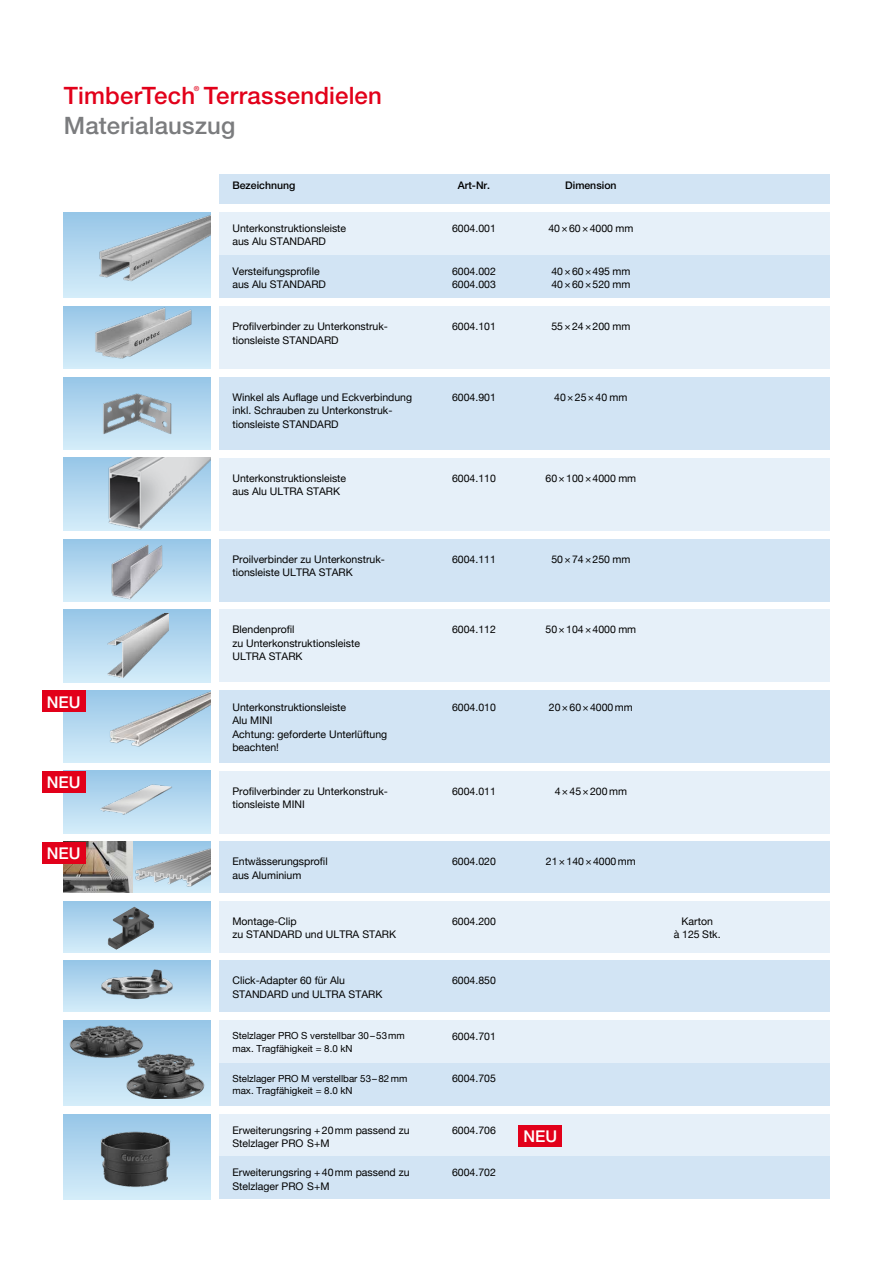
<style>
.page{position:relative;width:893px;height:1263px;background:#fff}
.page>*{position:absolute;margin:0;border:0;box-sizing:border-box;transform-origin:0 0}
.t1{font:500 24px "Helvetica Neue LT";letter-spacing:.01em;color:#e2001a}
.t2{font:500 24px "Helvetica Neue LT";letter-spacing:.01em;color:#7b7c7e}
.t3{font:500 16.2px "Helvetica Neue LT";color:#fff}
.t4{font:10.5px/13.5px "Helvetica Neue";color:#000}
.t5{font:500 10.5px "Helvetica Neue LT";color:#000}
.t6{font:9.75px/12.8px "Helvetica Neue";color:#000}
.t7{font:500 7.05px "Helvetica Neue LT";color:#e2001a}
</style>
<div class="page">
<div style="left:64px;top:1020px;width:146px;height:85px;background:linear-gradient(to bottom,#97c6e7,#d5edf9)"></div>
<img style="left:125px;top:1053px;width:79px;height:46px">
<img style="left:67px;top:1024px;width:80px;height:34px">
<div style="left:219px;top:175px;width:610px;height:29px;background:#d2e4f4"></div>
<div style="left:219px;top:1020px;width:610px;height:43px;background:#e6f0f9"></div>
<div style="left:219px;top:1063px;width:610px;height:42px;background:#d2e4f4"></div>
<div style="left:219px;top:539px;width:610px;height:62px;background:#d2e4f4"></div>
<div style="left:219px;top:771px;width:610px;height:62px;background:#e6f0f9"></div>
<div style="left:64px;top:539px;width:146px;height:62px;background:linear-gradient(to bottom,#97c6e7,#d4ecf9)"></div>
<img style="left:108px;top:539px;width:57px;height:62px">
<div style="left:219px;top:213px;width:610px;height:42px;background:#e6f0f9"></div>
<div style="left:219px;top:255px;width:610px;height:43px;background:#d2e4f4"></div>
<div style="left:64px;top:213px;width:146px;height:85px;background:linear-gradient(to bottom,#97c6e7,#d5edfa)"></div>
<img style="left:94px;top:213px;width:116px;height:72px">
<div style="left:219px;top:306px;width:610px;height:63px;background:#e6f0f9"></div>
<div style="left:64px;top:306px;width:146px;height:63px;background:linear-gradient(to bottom,#97c6e7,#d5edf9)"></div>
<img style="left:89px;top:306px;width:105px;height:55px">
<div style="left:219px;top:377px;width:610px;height:72px;background:#d2e4f4"></div>
<div style="left:64px;top:377px;width:146px;height:72px;background:linear-gradient(to bottom,#97c6e7,#d3ecf9)"></div>
<img style="left:100px;top:391px;width:74px;height:45px">
<div style="left:219px;top:458px;width:610px;height:72px;background:#e6f0f9"></div>
<div style="left:64px;top:458px;width:146px;height:72px;background:linear-gradient(to bottom,#97c6e7,#d3ecf9)"></div>
<img style="left:106px;top:458px;width:104px;height:72px">
<div style="left:219px;top:1114px;width:610px;height:43px;background:#e6f0f9"></div>
<div style="left:219px;top:1157px;width:610px;height:42px;background:#d2e4f4"></div>
<div style="left:64px;top:1114px;width:146px;height:85px;background:linear-gradient(to bottom,#97c6e7,#d5edf9)"></div>
<img style="left:98px;top:1124px;width:75px;height:64px">
<div style="left:219px;top:610px;width:610px;height:72px;background:#e6f0f9"></div>
<div style="left:64px;top:610px;width:146px;height:72px;background:linear-gradient(to bottom,#98c6e7,#d3ecf9)"></div>
<img style="left:106px;top:613px;width:62px;height:66px">
<div style="left:219px;top:961px;width:610px;height:51px;background:#d2e4f4"></div>
<div style="left:64px;top:961px;width:146px;height:51px;background:linear-gradient(to bottom,#97c6e8,#d5edf9)"></div>
<img style="left:93px;top:963px;width:88px;height:42px">
<div style="left:219px;top:901px;width:610px;height:51px;background:#e6f0f9"></div>
<svg style="left:64px;top:901px;width:146px;height:51px;background:#a9c8dd"></svg>
<img style="left:108px;top:917px;width:14px;height:33px">
<div style="left:219px;top:690px;width:610px;height:73px;background:#d2e4f4"></div>
<div style="left:64px;top:690px;width:146px;height:73px;background:linear-gradient(to bottom,#97c6e7,#d5edf9)"></div>
<img style="left:107px;top:690px;width:103px;height:57px">
<div style="left:219px;top:842px;width:610px;height:51px;background:#d2e4f4"></div>
<div style="left:64px;top:842px;width:146px;height:51px;background:linear-gradient(to bottom,#98c6e8,#d5edf9)"></div>
<img style="left:64px;top:842px;width:69px;height:51px">
<img style="left:135px;top:842px;width:75px;height:46px">
<div style="left:64px;top:771px;width:146px;height:62px;background:linear-gradient(to bottom,#97c6e7,#d4ecf9)"></div>
<img style="left:95px;top:782px;width:82px;height:36px">
<div style="left:42px;top:690px;width:43px;height:22px;background:#e2001a"></div>
<div style="left:42px;top:771px;width:43px;height:22px;background:#e2001a"></div>
<div style="left:42px;top:842px;width:43px;height:22px;background:#e2001a"></div>
<div style="left:519px;top:1124px;width:43px;height:22px;background:#e2001a"></div>
<p class="t7" style="left:194px;top:84px;width:7px">®</p>
<h1 class="t2" style="left:64px;top:111px;width:173px">Materialauszug</h1>
<h1 class="t1" style="left:64px;top:81px;width:320px">TimberTech Terrassendielen</h1>
<p class="t5" style="left:232px;top:179px;width:65px">Bezeichnung</p>
<p class="t5" style="left:458px;top:179px;width:34px">Art-Nr.</p>
<p class="t5" style="left:565px;top:179px;width:53px">Dimension</p>
<p class="t4" style="left:232px;top:222px;width:115px">Unterkonstruktionsleiste aus Alu STANDARD</p>
<p class="t4" style="left:452px;top:222px;width:45px">6004.001</p>
<p class="t4" style="left:548px;top:222px;width:86px">40×60×4000 mm</p>
<p class="t4" style="left:232px;top:265px;width:95px">Versteifungsprofile aus Alu STANDARD</p>
<p class="t4" style="left:452px;top:265px;width:45px">6004.002<br>6004.003</p>
<p class="t4" style="left:551px;top:265px;width:80px">40×60×495 mm<br>40×60×520 mm</p>
<p class="t4" style="left:232px;top:320px;width:157px">Profilverbinder zu Unterkonstruk&shy;tionsleiste STANDARD</p>
<p class="t4" style="left:452px;top:320px;width:45px">6004.101</p>
<p class="t4" style="left:551px;top:320px;width:80px">55×24×200 mm</p>
<p class="t4" style="left:232px;top:391px;width:181px">Winkel als Auflage und Eckverbindung inkl. Schrauben zu Unterkonstruk&shy;tionsleiste STANDARD</p>
<p class="t4" style="left:452px;top:391px;width:45px">6004.901</p>
<p class="t4" style="left:554px;top:391px;width:75px">40×25×40mm</p>
<p class="t4" style="left:232px;top:472px;width:115px">Unterkonstruktionsleiste aus Alu ULTRA STARK</p>
<p class="t4" style="left:452px;top:472px;width:45px">6004.110</p>
<p class="t4" style="left:546px;top:472px;width:92px">60×100×4000 mm</p>
<p class="t4" style="left:232px;top:553px;width:154px">Proilverbinder zu Unterkonstruk&shy;tionsleiste ULTRA STARK</p>
<p class="t4" style="left:452px;top:553px;width:45px">6004.111</p>
<p class="t4" style="left:551px;top:553px;width:80px">50×74×250 mm</p>
<h2 class="t3" style="left:47px;top:692px;width:35px">NEU</h2>
<h2 class="t3" style="left:47px;top:773px;width:35px">NEU</h2>
<h2 class="t3" style="left:47px;top:844px;width:35px">NEU</h2>
<p class="t4" style="left:232px;top:623px;width:129px">Blendenprofil<br>zu Unterkonstruktionsleiste<br>ULTRA STARK</p>
<p class="t4" style="left:452px;top:623px;width:45px">6004.112</p>
<p class="t4" style="left:546px;top:623px;width:92px">50×104×4000 mm</p>
<p class="t4" style="left:232px;top:701px;width:156px">Unterkonstruktionsleiste<br>Alu MINI<br>Achtung: geforderte Unterlüftung beachten!</p>
<p class="t4" style="left:452px;top:701px;width:45px">6004.010</p>
<p class="t4" style="left:549px;top:701px;width:85px">20×60×4000 mm</p>
<p class="t4" style="left:232px;top:785px;width:157px">Profilverbinder zu Unterkonstruk&shy;tionsleiste MINI</p>
<p class="t4" style="left:452px;top:785px;width:45px">6004.011</p>
<p class="t4" style="left:555px;top:785px;width:74px">4×45×200mm</p>
<p class="t4" style="left:232px;top:855px;width:97px">Entwässerungsprofil aus Aluminium</p>
<p class="t4" style="left:452px;top:855px;width:45px">6004.020</p>
<p class="t4" style="left:546px;top:855px;width:91px">21×140×4000 mm</p>
<p class="t4" style="left:232px;top:915px;width:165px">Montage-Clip<br>zu STANDARD und ULTRA STARK</p>
<p class="t4" style="left:452px;top:915px;width:45px">6004.200</p>
<p class="t4" style="left:674px;top:915px;width:48px;text-align:center">Karton<br>à 125 Stk.</p>
<p class="t4" style="left:232px;top:974px;width:151px">Click-Adapter 60 für Alu<br>STANDARD und ULTRA STARK</p>
<p class="t4" style="left:452px;top:974px;width:45px">6004.850</p>
<p class="t6" style="left:232px;top:1030px;width:174px">Stelzlager PRO S verstellbar 30–53mm max. Tragfähigkeit = 8.0 kN</p>
<p class="t4" style="left:452px;top:1030px;width:45px">6004.701</p>
<p class="t6" style="left:232px;top:1072px;width:176px">Stelzlager PRO M verstellbar 53–82 mm max. Tragfähigkeit = 8.0 kN</p>
<p class="t4" style="left:452px;top:1072px;width:45px">6004.705</p>
<p class="t4" style="left:232px;top:1123px;width:179px">Erweiterungsring +20mm passend zu<br>Stelzlager PRO S+M</p>
<p class="t4" style="left:452px;top:1123px;width:45px">6004.706</p>
<p class="t4" style="left:232px;top:1166px;width:179px">Erweiterungsring +40mm passend zu<br>Stelzlager PRO S+M</p>
<p class="t4" style="left:452px;top:1166px;width:45px">6004.702</p>
<h2 class="t3" style="left:523px;top:1126px;width:35px">NEU</h2>
</div>
